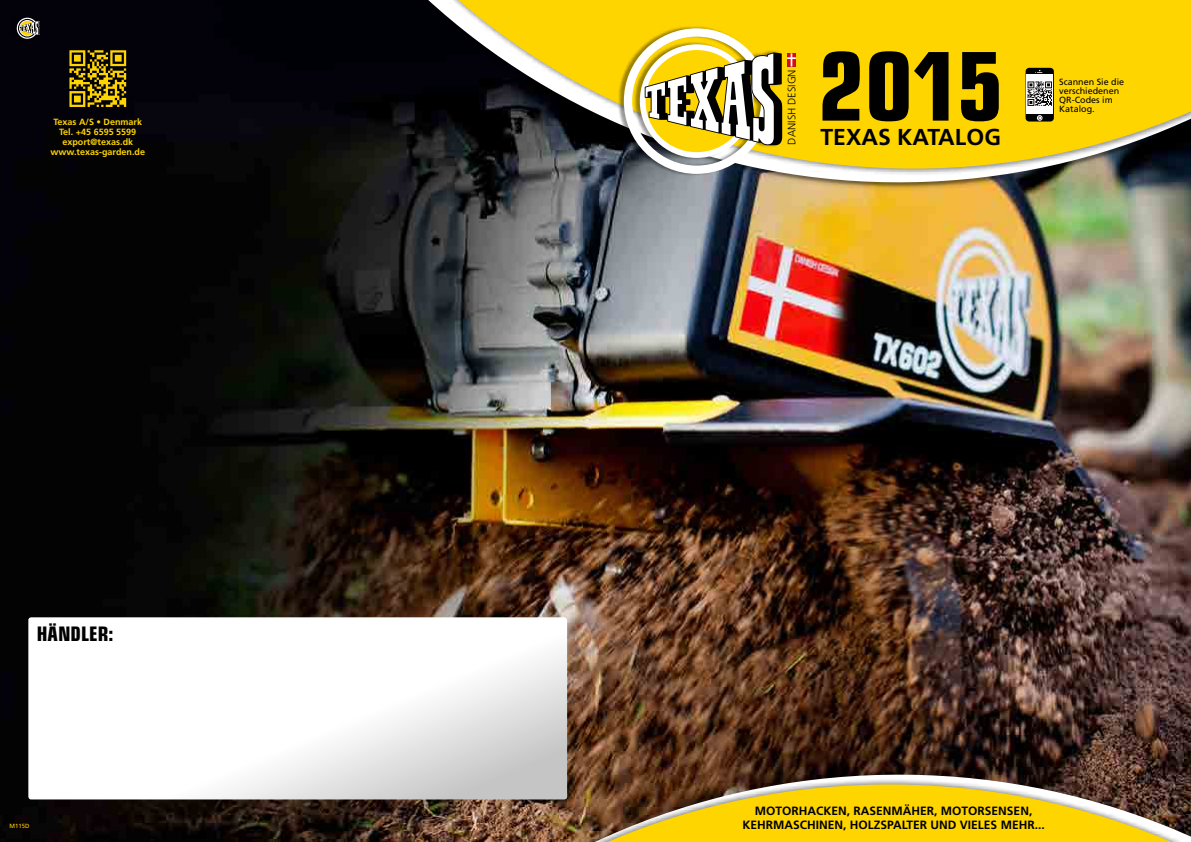
<style>
.page{position:relative;width:1191px;height:842px;background:#fff}
.page>*{position:absolute;margin:0;border:0;box-sizing:border-box;transform-origin:0 0}
.t1{font:700 condensed 94.7px "Eurostile LT Std";color:#000}
.t2{font:700 23px "Frutiger LT Std";color:#000}
.t3{font:700 condensed 20px "Eurostile LT Std";color:#000}
.t4{font:700 12px/14px "Frutiger LT Std";color:#000;text-align:center}
.t5{font:300 10.8px "Frutiger LT Std";color:#000}
.t6{font:700 9px/10px "Frutiger LT Std";color:#ffd500;text-align:center}
.t7{font:9px/9px "Frutiger LT Std";color:#000}
.t8{font:6px "Frutiger LT Std";color:#ffd500}
</style>
<div class="page">
<img style="left:0;top:0;width:1191px;height:842px">
<svg style="left:28px;top:617px;width:539px;height:182px"></svg>
<img style="left:201px;top:0;width:990px;height:190px">
<div style="left:211px;top:0;width:980px;height:176px;background:#000;opacity:.4"></div>
<svg style="left:214px;top:0;width:977px;height:169px;fill:#ffd500"></svg>
<div style="left:617px;top:26px;width:163px;height:150px;background:#000;opacity:.4"></div>
<svg style="left:624px;top:28px;width:172px;height:146px"></svg>
<div style="left:10px;top:15px;width:28px;height:26px;background:#020109"></div>
<svg style="left:17px;top:18px;width:23px;height:21px"></svg>
<svg style="left:166px;top:759px;width:1025px;height:19px"></svg>
<div style="left:166px;top:778px;width:1025px;height:64px;background:#000;opacity:.4"></div>
<svg style="left:172px;top:784px;width:1019px;height:58px"></svg>
<svg style="left:69px;top:50px;width:57px;height:57px"></svg>
<div style="left:1025px;top:68px;width:29px;height:54px;background:#000;border-radius:4px"></div>
<div style="left:1026px;top:74px;width:27px;height:40px;background:#fff"></div>
<svg style="left:1037px;top:116px;width:5px;height:4px"></svg>
<svg style="left:1027px;top:81px;width:25px;height:25px"></svg>
<p class="t6" style="left:51px;top:116px;width:96px">Texas A/S • Denmark<br>Tel. +45 6595 5599 export@texas.dk www.texas-garden.de</p>
<h3 class="t3" style="left:37px;top:621px;width:78px">HÄNDLER:</h3>
<p class="t8" style="left:10px;top:823px;width:22px">M115D</p>
<p class="t5" style="left:785px;top:145px;width:77px;rotate:-90deg">DANISH DESIGN</p>
<h1 class="t1" style="left:818px;top:29px;width:187px">2015</h1>
<h2 class="t2" style="left:820px;top:123px;width:182px">TEXAS KATALOG</h2>
<p class="t7" style="left:1059px;top:78px;width:67px">Scannen Sie die verschiedenen<br>QR-Codes im<br>Katalog.</p>
<p class="t4" style="left:742px;top:803px;width:304px">MOTORHACKEN, RASENMÄHER, MOTORSENSEN,<br>KEHRMASCHINEN, HOLZSPALTER UND VIELES MEHR...</p>
</div>
